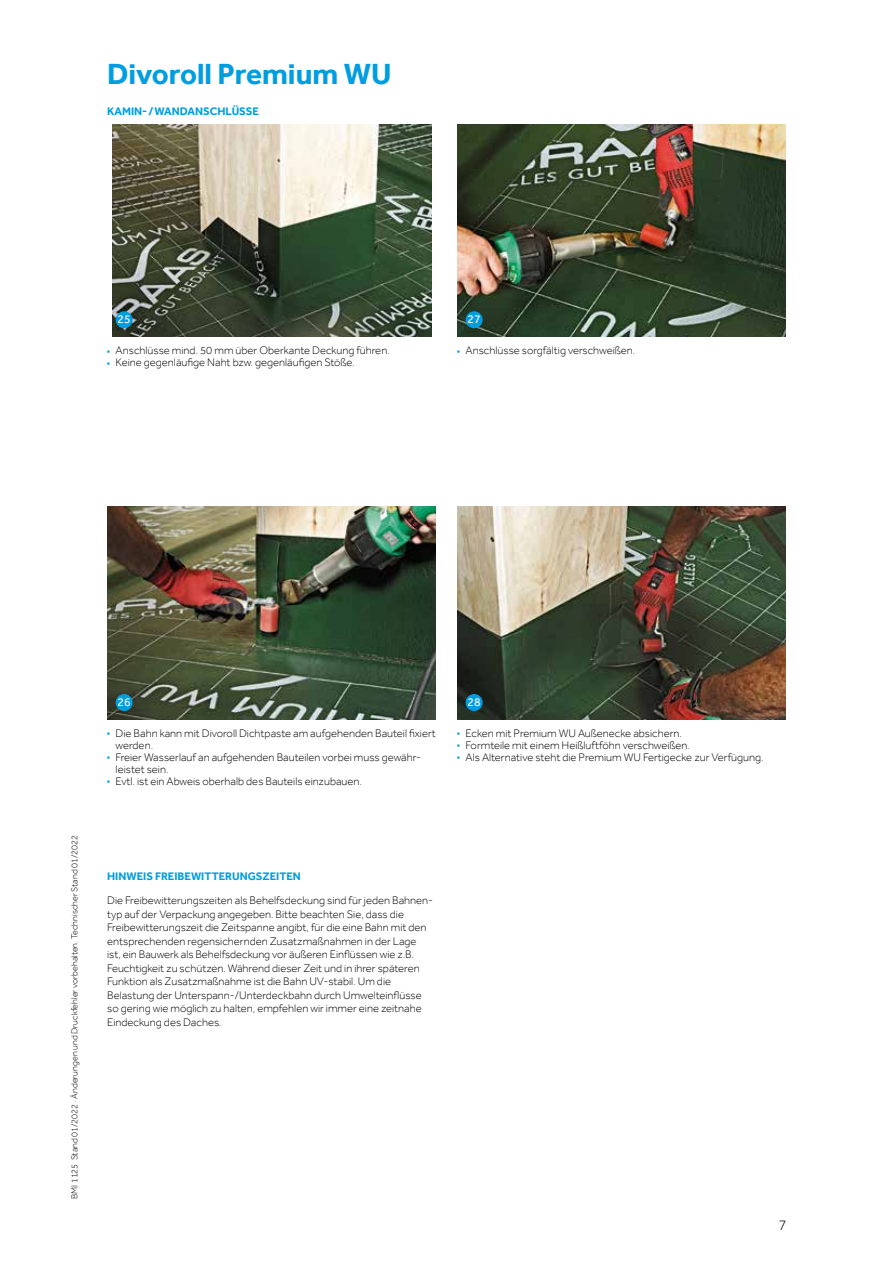
<style>
.page{position:relative;width:893px;height:1263px;background:#fff}
.page>*{position:absolute;margin:0;border:0;box-sizing:border-box;transform-origin:0 0}
.t1{font:700 30px "Effra";color:#009ee0}
.t2{font:300 15px "Effra";color:#000}
.t3{font:12px "Effra";color:#fff}
.t4{font:300 11.25px/13.5px "Effra";color:#000}
.t5{font:700 11.25px "Effra";color:#009ee0}
.t6{font:300 9px "Effra";color:#000}
.s1{color:#009ee0}
</style>
<div class="page">
<img style="left:112px;top:124px;width:319px;height:213px">
<img style="left:107px;top:507px;width:329px;height:212px">
<img style="left:457px;top:124px;width:329px;height:213px">
<img style="left:457px;top:507px;width:329px;height:212px">
<div style="left:116px;top:311px;width:17px;height:17px;background:#009ee0;border-radius:50%"></div>
<div style="left:116px;top:694px;width:17px;height:17px;background:#009ee0;border-radius:50%"></div>
<div style="left:466px;top:311px;width:17px;height:17px;background:#009ee0;border-radius:50%"></div>
<div style="left:466px;top:694px;width:17px;height:17px;background:#009ee0;border-radius:50%"></div>
<h1 class="t1" style="left:107px;top:56px;width:286px">Divoroll Premium WU</h1>
<p class="t5" style="left:107px;top:104px;width:153px">KAMIN- / WANDANSCHLÜSSE</p>
<p class="t3" style="left:118px;top:312px;width:15px">25</p>
<p class="t4" style="left:107px;top:343px;width:284px"><span class="s1">■</span> Anschlüsse mind. 50 mm über Oberkante Deckung führen.</p>
<p class="t4" style="left:107px;top:355px;width:249px"><span class="s1">■</span> Keine gegenläufige Naht bzw. gegenläufigen Stöße.</p>
<p class="t3" style="left:468px;top:312px;width:15px">27</p>
<p class="t4" style="left:457px;top:343px;width:180px"><span class="s1">■</span> Anschlüsse sorgfältig verschweißen.</p>
<p class="t6" style="left:69px;top:1199px;width:366px;rotate:-90deg">BMI 1125 Stand 01/2022 · Änderungen und Druckfehler vorbehalten. Technischer Stand 01/2022</p>
<p class="t3" style="left:118px;top:695px;width:15px">26</p>
<p class="t4" style="left:116px;top:727px;width:322px;line-height:12px;text-indent:-9px"><span class="s1">■</span> Die Bahn kann mit Divoroll Dichtpaste am aufgehenden Bauteil fixiert werden.</p>
<p class="t4" style="left:116px;top:751px;width:307px;line-height:12px;text-indent:-9px"><span class="s1">■</span> Freier Wasserlauf an aufgehenden Bauteilen vorbei muss gewähr&shy;leistet sein.</p>
<p class="t4" style="left:107px;top:774px;width:256px"><span class="s1">■</span> Evtl. ist ein Abweis oberhalb des Bauteils einzubauen.</p>
<p class="t3" style="left:468px;top:695px;width:15px">28</p>
<p class="t4" style="left:457px;top:726px;width:226px"><span class="s1">■</span> Ecken mit Premium WU Außenecke absichern.</p>
<p class="t4" style="left:457px;top:738px;width:234px"><span class="s1">■</span> Formteile mit einem Heißluftföhn verschweißen.</p>
<p class="t4" style="left:457px;top:750px;width:308px"><span class="s1">■</span> Als Alternative steht die Premium WU Fertigecke zur Verfügung.</p>
<p class="t5" style="left:107px;top:870px;width:195px">HINWEIS FREIBEWITTERUNGSZEITEN</p>
<p class="t4" style="left:107px;top:893px;width:328px">Die Freibewitterungszeiten als Behelfsdeckung sind für jeden Bahnen&shy;typ auf der Verpackung angegeben. Bitte beachten Sie, dass die Freibewitterungszeit die Zeitspanne angibt, für die eine Bahn mit den entsprechenden regensichernden Zusatzmaßnahmen in der Lage<br>ist, ein Bauwerk als Behelfsdeckung vor äußeren Einflüssen wie z.B.<br>Feuchtigkeit zu schützen. Während dieser Zeit und in ihrer späteren Funktion als Zusatzmaßnahme ist die Bahn UV-stabil. Um die Belastung der Unterspann-/Unterdeckbahn durch Umwelteinflüsse so gering wie möglich zu halten, empfehlen wir immer eine zeitnahe Eindeckung des Daches.</p>
<h2 class="t2" style="left:778px;top:1216px;width:10px">7</h2>
</div>
